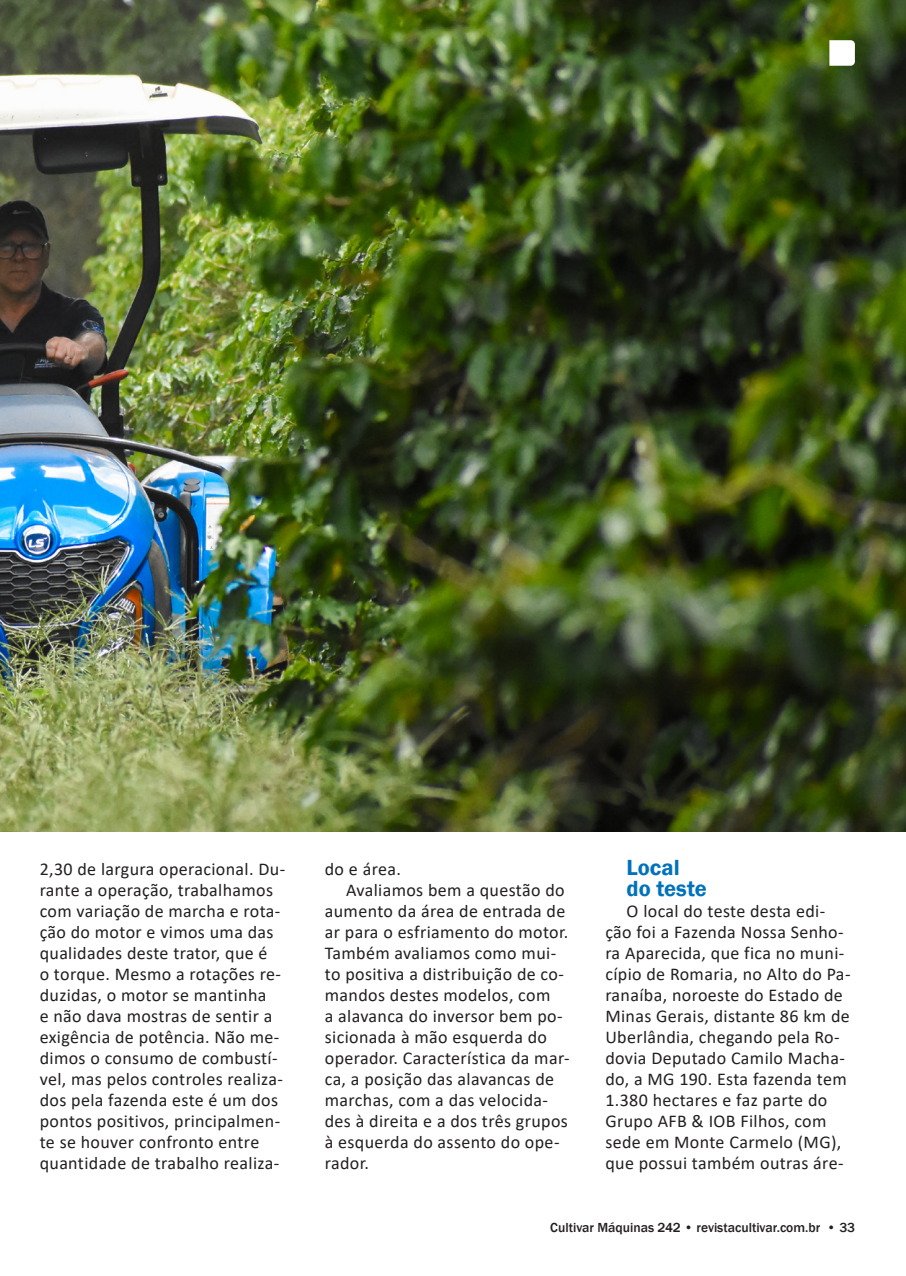
<style>
.page{position:relative;width:906px;height:1276px;background:#fff}
.page>*{position:absolute;margin:0;border:0;box-sizing:border-box;transform-origin:0 0}
.INTERTÍTULOS{font:600 22.5px "Franklin Gothic";color:#0072bc}
.CorpoTEXTO{font:18px/21px "Calibri";letter-spacing:.02em;color:#231f20}
.Título_2{font:500 13.5px "Franklin Gothic";color:#231f20}
</style>
<div class="page">
<img style="left:0;top:0;width:906px;height:831px">
<svg style="left:829px;top:40px;width:26px;height:26px"></svg>
<p class="CorpoTEXTO" style="left:40px;top:857px;width:247px">2,30 de largura operacional. Du&shy;rante a operação, trabalhamos com variação de marcha e rota&shy;ção do motor e vimos uma das qualidades deste trator, que é<br>o torque. Mesmo a rotações re&shy;duzidas, o motor se mantinha<br>e não dava mostras de sentir a exigência de potência. Não me&shy;dimos o consumo de combustí&shy;vel, mas pelos controles realiza&shy;dos pela fazenda este é um dos pontos positivos, principalmen&shy;te se houver confronto entre quantidade de trabalho realiza-</p>
<p class="CorpoTEXTO" style="left:325px;top:857px;width:78px">do e área.</p>
<p class="CorpoTEXTO" style="left:325px;top:878px;width:246px;text-indent:21px">Avaliamos bem a questão do aumento da área de entrada de ar para o esfriamento do motor.<br>Também avaliamos como mui&shy;to positiva a distribuição de co&shy;mandos destes modelos, com<br>a alavanca do inversor bem po&shy;sicionada à mão esquerda do operador. Característica da mar&shy;ca, a posição das alavancas de marchas, com a das velocida&shy;des à direita e a dos três grupos à esquerda do assento do ope&shy;rador.</p>
<p class="INTERTÍTULOS" style="left:626px;top:853px;width:55px">Local</p>
<p class="INTERTÍTULOS" style="left:626px;top:874px;width:82px">do teste</p>
<p class="CorpoTEXTO" style="left:605px;top:900px;width:247px;text-indent:21px">O local do teste desta edi&shy;ção foi a Fazenda Nossa Senho&shy;ra Aparecida, que fica no muni&shy;cípio de Romaria, no Alto do Pa&shy;ranaíba, noroeste do Estado de<br>Minas Gerais, distante 86 km de<br>Uberlândia, chegando pela Ro&shy;dovia Deputado Camilo Macha&shy;do, a MG 190. Esta fazenda tem<br>1.380 hectares e faz parte do<br>Grupo AFB &amp; IOB Filhos, com sede em Monte Carmelo (MG), que possui também outras áre-</p>
<p class="Título_2" style="left:550px;top:1218px;width:306px">Cultivar Máquinas 242 • revistacultivar.com.br • 33</p>
</div>
